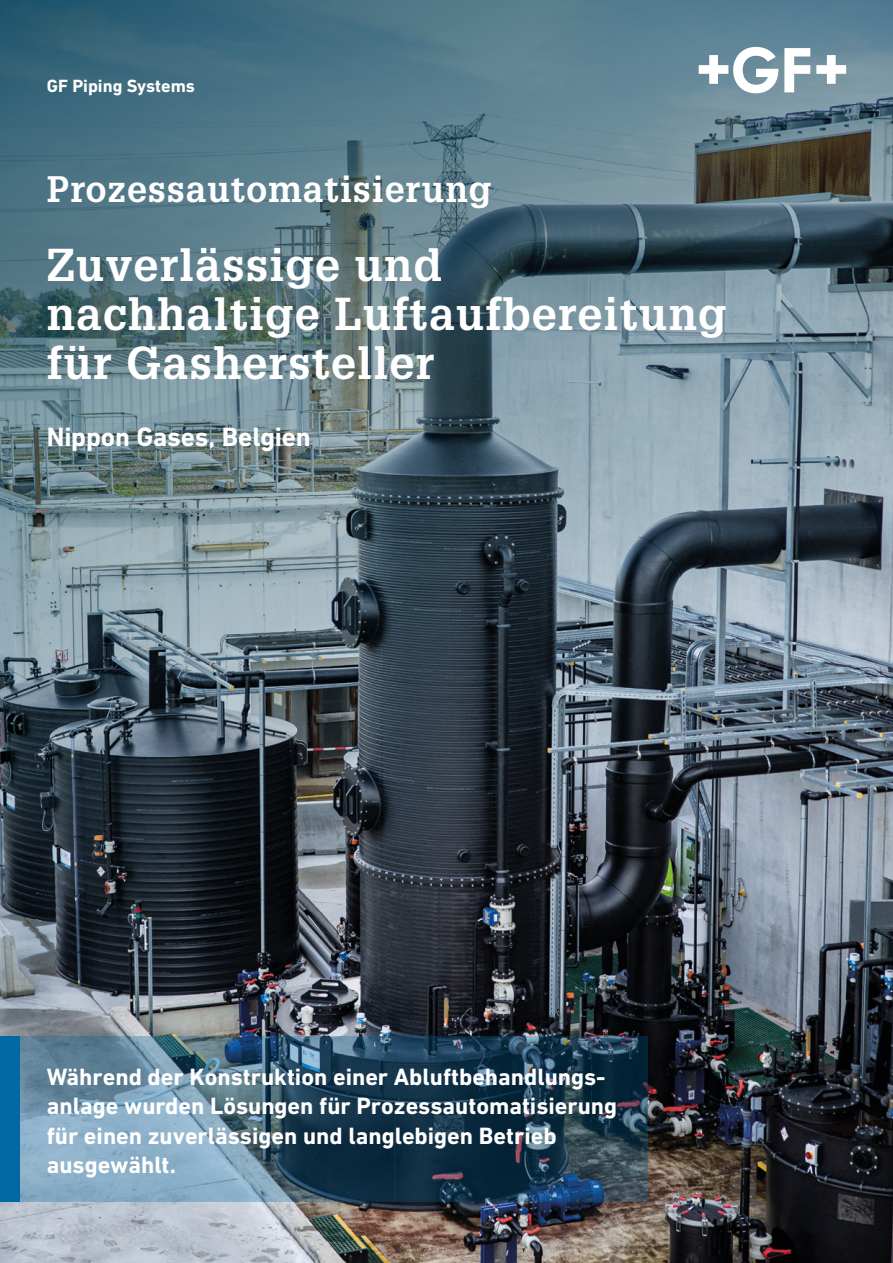
<style>
.page{position:relative;width:893px;height:1263px;background:#fff}
.page>*{position:absolute;margin:0;border:0;box-sizing:border-box;transform-origin:0 0}
.t1{font:700 45px/48.9px "Glypha LT Pro";letter-spacing:.025em;color:#fff}
.t2{font:700 36px "Glypha LT Pro";letter-spacing:.025em;color:#fff}
.t3{font:700 27px "DIN Next W1 G";letter-spacing:-.005em;color:#fff}
.t4{font:700 24px/29.4px "DIN Next W1 G";color:#fff}
.t5{font:700 18px "DIN Next W1 G";color:#fff}
</style>
<div class="page">
<img style="left:0;top:0;width:893px;height:1263px">
<svg style="left:699px;top:47px;width:79px;height:46px"></svg>
<svg style="left:784px;top:48px;width:26px;height:44px"></svg>
<svg style="left:816px;top:55px;width:30px;height:29px"></svg>
<svg style="left:20px;top:1037px;width:628px;height:165px;background:#406075"></svg>
<div style="left:0;top:1037px;width:20px;height:165px;background:#0068a3"></div>
<p class="t5" style="left:47px;top:76px;width:150px">GF Piping Systems</p>
<h2 class="t2" style="left:47px;top:167px;width:446px">Prozessautomatisierung</h2>
<h1 class="t1" style="left:47px;top:239px;width:681px">Zuverlässige und<br>nachhaltige Luftaufbereitung für Gashersteller</h1>
<p class="t3" style="left:47px;top:421px;width:266px">Nippon Gases, Belgien</p>
<p class="t4" style="left:47px;top:1062px;width:572px">Während der Konstruktion einer Abluftbehandlungs&shy;anlage wurden Lösungen für Prozessautomatisierung für einen zuverlässigen und langlebigen Betrieb ausgewählt.</p>
</div>
